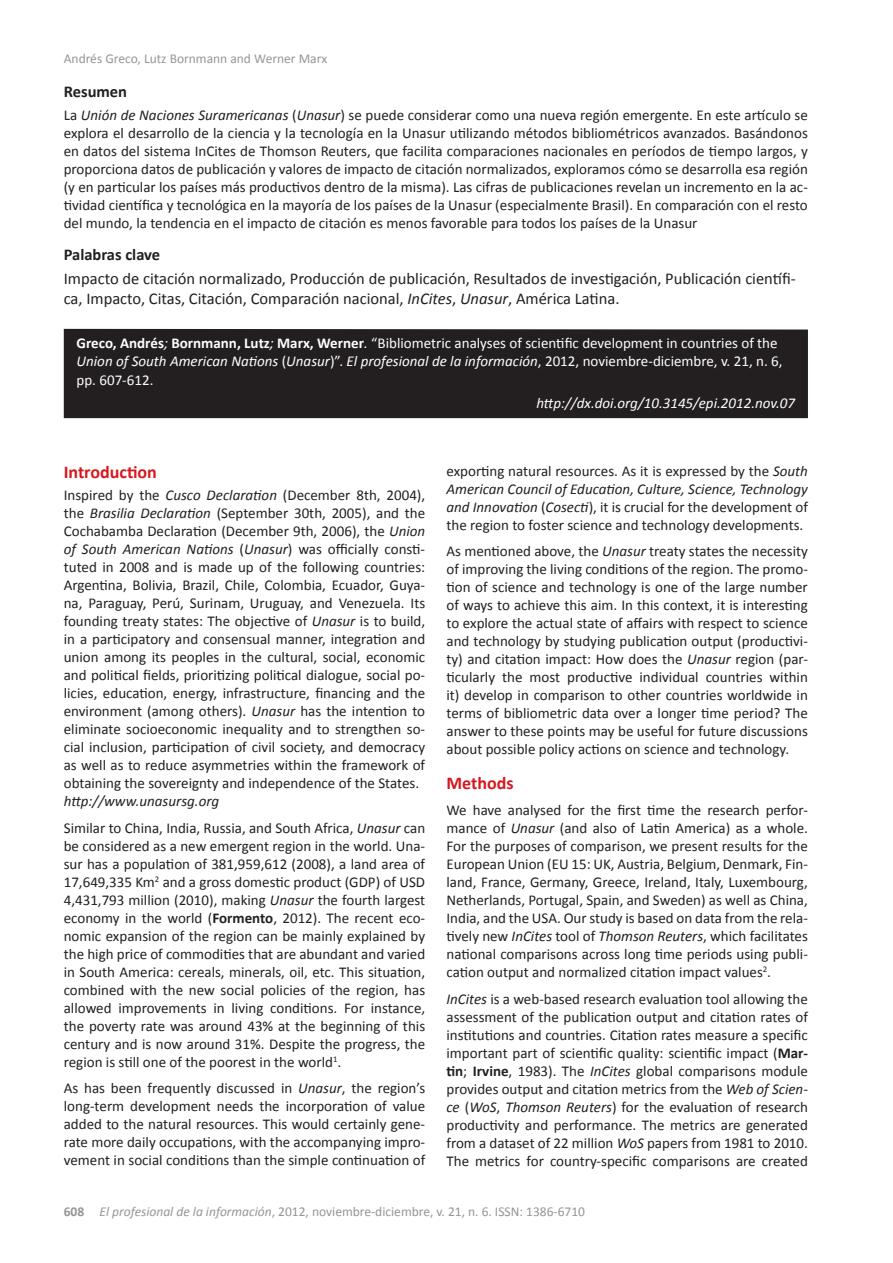
<style>
.page{position:relative;width:893px;height:1263px;background:#fff}
.page>*{position:absolute;margin:0;border:0;box-sizing:border-box;transform-origin:0 0}
._06_Titulo_primero_t{font:700 18px "Calibri";color:#d7171f}
._05_Tit__resumen-pal{font:16.5px/19.8px "Calibri";color:#231f20}
._05_Titulo_resumen-p{font:700 16.5px "Calibri";color:#231f20}
._0_TEXTO{font:15px/18px "Calibri";color:#231f20;text-align:justify}
._0_Texto_resumen-pal{font:15px/18px "Calibri";color:#231f20;text-align:justify}
._05_Tit__resumen-pal-2{font:15px/18px "Calibri";color:#fff}
._0_Texto_resumen-pal-2{font:italic 15px "Calibri";color:#fff}
._0_TEXTO-2{font:italic 15px "Calibri";color:#231f20}
._13_Foliación{font:13.5px "Calibri";color:#939598}
.s1{font-style:italic}
.s2{font-weight:700}
</style>
<div class="page">
<div style="left:64px;top:329px;width:744px;height:89px;background:#231f20"></div>
<p class="_13_Foliación" style="left:64px;top:50px;width:265px">Andrés Greco, Lutz Bornmann and Werner Marx</p>
<p class="_05_Titulo_resumen-p" style="left:64px;top:81px;width:65px">Resumen</p>
<p class="_0_Texto_resumen-pal" style="left:64px;top:106px;width:746px">La <span class="s1">Unión de Naciones Suramericanas</span> (<span class="s1">Unasur</span>) se puede considerar como una nueva región emergente. En este artículo se explora el desarrollo de la ciencia y la tecnología en la Unasur utilizando métodos bibliométricos avanzados. Basándonos en datos del sistema InCites de Thomson Reuters, que facilita comparaciones nacionales en períodos de tiempo largos, y proporciona datos de publicación y valores de impacto de citación normalizados, exploramos cómo se desarrolla esa región (y en particular los países más productivos dentro de la misma). Las cifras de publicaciones revelan un incremento en la ac&shy;tividad científica y tecnológica en la mayoría de los países de la Unasur (especialmente Brasil). En comparación con el resto del mundo, la tendencia en el impacto de citación es menos favorable para todos los países de la Unasur</p>
<p class="_05_Titulo_resumen-p" style="left:64px;top:244px;width:98px">Palabras clave</p>
<p class="_05_Tit__resumen-pal" style="left:64px;top:269px;width:733px">Impacto de citación normalizado, Producción de publicación, Resultados de investigación, Publicación científi&shy;ca, Impacto, Citas, Citación, Comparación nacional, <span class="s1">InCites</span>, <span class="s1">Unasur</span>, América Latina.</p>
<p class="_05_Tit__resumen-pal-2" style="left:77px;top:334px;width:707px"><span class="s2">Greco, Andrés</span><span class="s1">;</span> <span class="s2">Bornmann, Lutz</span><span class="s1">;</span> <span class="s2">Marx, Werner</span><span class="s1">.</span> “Bibliometric analyses of scientific development in countries of the<br><span class="s1">Union of South American Nations</span> (<span class="s1">Unasur</span>)”. <span class="s1">El profesional de la información</span>, 2012, noviembre-diciembre, v. 21, n. 6,</p>
<p class="_05_Tit__resumen-pal-2" style="left:77px;top:371px;width:78px">pp. 607-612.</p>
<p class="_0_Texto_resumen-pal-2" style="left:536px;top:392px;width:260px">http://dx.doi.org/10.3145/epi.2012.nov.07</p>
<p class="_06_Titulo_primero_t" style="left:64px;top:461px;width:95px">Introduction</p>
<p class="_0_TEXTO" style="left:64px;top:486px;width:363px">Inspired by the <span class="s1">Cusco Declaration</span> (December 8th, 2004), the <span class="s1">Brasilia Declaration</span> (September 30th, 2005), and the Cochabamba Declaration (December 9th, 2006), the <span class="s1">Union of South American Nations</span> (<span class="s1">Unasur</span>) was officially consti&shy;tuted in 2008 and is made up of the following countries:<br>Argentina, Bolivia, Brazil, Chile, Colombia, Ecuador, Guya&shy;na, Paraguay, Perú, Surinam, Uruguay, and Venezuela. Its founding treaty states: The objective of <span class="s1">Unasur</span> is to build, in a participatory and consensual manner, integration and union among its peoples in the cultural, social, economic and political fields, prioritizing political dialogue, social po&shy;licies, education, energy, infrastructure, financing and the environment (among others). <span class="s1">Unasur</span> has the intention to eliminate socioeconomic inequality and to strengthen so&shy;cial inclusion, participation of civil society, and democracy as well as to reduce asymmetries within the framework of obtaining the sovereignty and independence of the States.</p>
<p class="_0_TEXTO-2" style="left:64px;top:791px;width:157px">http://www.unasursg.org</p>
<p class="_0_TEXTO" style="left:64px;top:819px;width:363px">Similar to China, India, Russia, and South Africa, <span class="s1">Unasur</span> can be considered as a new emergent region in the world. Una&shy;sur has a population of 381,959,612 (2008), a land area of 17,649,335 Km<sup>2</sup> and a gross domestic product (GDP) of USD 4,431,793 million (2010), making <span class="s1">Unasur</span> the fourth largest economy in the world (<span class="s2">Formento</span>, 2012). The recent eco&shy;nomic expansion of the region can be mainly explained by the high price of commodities that are abundant and varied in South America: cereals, minerals, oil, etc. This situation, combined with the new social policies of the region, has allowed improvements in living conditions. For instance, the poverty rate was around 43% at the beginning of this century and is now around 31%. Despite the progress, the region is still one of the poorest in the world<sup>1</sup>.</p>
<p class="_0_TEXTO" style="left:64px;top:1079px;width:363px">As has been frequently discussed in <span class="s1">Unasur</span>, the region’s long-term development needs the incorporation of value added to the natural resources. This would certainly gene&shy;rate more daily occupations, with the accompanying impro&shy;vement in social conditions than the simple continuation of</p>
<p class="_0_TEXTO" style="left:446px;top:462px;width:363px">exporting natural resources. As it is expressed by the <span class="s1">South American Council of Education, Culture, Science, Technology and Innovation</span> (<span class="s1">Cosecti</span>), it is crucial for the development of the region to foster science and technology developments.</p>
<p class="_0_TEXTO" style="left:446px;top:542px;width:363px">As mentioned above, the <span class="s1">Unasur</span> treaty states the necessity of improving the living conditions of the region. The promo&shy;tion of science and technology is one of the large number of ways to achieve this aim. In this context, it is interesting to explore the actual state of affairs with respect to science and technology by studying publication output (productivi&shy;ty) and citation impact: How does the <span class="s1">Unasur</span> region (par&shy;ticularly the most productive individual countries within it) develop in comparison to other countries worldwide in terms of bibliometric data over a longer time period? The answer to these points may be useful for future discussions about possible policy actions on science and technology.</p>
<p class="_06_Titulo_primero_t" style="left:446px;top:771px;width:69px">Methods</p>
<p class="_0_TEXTO" style="left:446px;top:801px;width:363px">We have analysed for the first time the research perfor&shy;mance of <span class="s1">Unasur</span> (and also of Latin America) as a whole.<br>For the purposes of comparison, we present results for the European Union (EU 15: UK, Austria, Belgium, Denmark, Fin&shy;land, France, Germany, Greece, Ireland, Italy, Luxembourg, Netherlands, Portugal, Spain, and Sweden) as well as China, India, and the USA. Our study is based on data from the rela&shy;tively new <span class="s1">InCites</span> tool of <span class="s1">Thomson Reuters</span>, which facilitates national comparisons across long time periods using publi&shy;cation output and normalized citation impact values<sup>2</sup>.</p>
<p class="_0_TEXTO" style="left:446px;top:990px;width:363px"><span class="s1">InCites</span> is a web-based research evaluation tool allowing the assessment of the publication output and citation rates of institutions and countries. Citation rates measure a specific important part of scientific quality: scientific impact (<span class="s2">Mar&shy;tin</span>; <span class="s2">Irvine</span>, 1983). The <span class="s1">InCites</span> global comparisons module provides output and citation metrics from the <span class="s1">Web of Scien&shy;ce</span> (<span class="s1">WoS</span>, <span class="s1">Thomson Reuters</span>) for the evaluation of research productivity and performance. The metrics are generated from a dataset of 22 million <span class="s1">WoS</span> papers from 1981 to 2010.<br>The metrics for country-specific comparisons are created</p>
<p class="_13_Foliación" style="left:64px;top:1203px;width:523px"><span class="s2">608</span> <span class="s1">El profesional de la información</span>, 2012, noviembre-diciembre, v. 21, n. 6. ISSN: 1386-6710</p>
</div>
